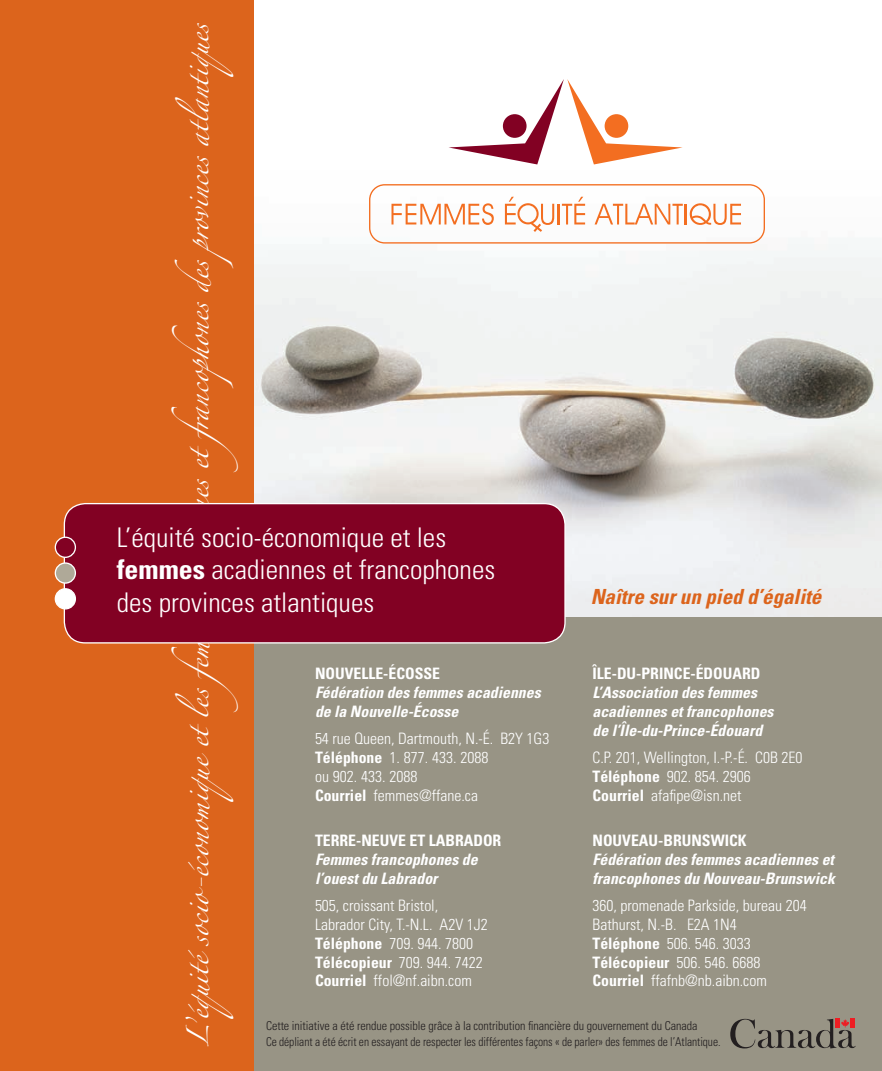
<style>
.page{position:relative;width:882px;height:1071px;background:#fff}
.page>*{position:absolute;margin:0;border:0;box-sizing:border-box;transform-origin:0 0}
.t1{font:300 condensed 27.12px/32.6px "Univers";color:#fff}
.t2{font:italic 700 condensed 20.82px "Univers";color:#dc641c}
.t3{font:19.6px "Zapfino";color:#fff}
.t4{font:300 condensed 15.75px/18.9px "Univers";color:#fff}
.t5{font:italic 700 condensed 15.75px/18.9px "Univers";color:#fff}
.t6{font:700 condensed 15.75px "Univers";color:#fff}
.t7{font:300 condensed 12.25px "Univers";letter-spacing:-.005em;color:#231f20;scale:.94 1}
.t8{font:300 condensed 12.25px "Univers";letter-spacing:-.005em;color:#231f20}
.s1{font-weight:700}
</style>
<div class="page">
<img style="left:253px;top:171px;width:629px;height:446px">
<svg style="left:392px;top:203px;width:102px;height:22px"></svg>
<hr style="left:558px;top:204px;width:2px;height:20px;background:#f36e21">
<svg style="left:562px;top:197px;width:23px;height:27px"></svg>
<svg style="left:595px;top:204px;width:88px;height:20px"></svg>
<hr style="left:685px;top:204px;width:2px;height:20px;background:#f36e21">
<svg style="left:690px;top:203px;width:51px;height:22px"></svg>
<svg style="left:505px;top:197px;width:49px;height:35px"></svg>
<svg style="left:449px;top:79px;width:234px;height:85px"></svg>
<div style="left:503px;top:114px;width:24px;height:24px;background:#820123;border-radius:50%"></div>
<div style="left:369px;top:184px;width:396px;height:60px;border:1px solid #f36e21;border-radius:15px"></div>
<div style="left:248px;top:617px;width:634px;height:454px;background:#989485"></div>
<div style="left:0;top:0;width:253px;height:1071px;background:#dc641c"></div>
<div style="left:64px;top:504px;width:501px;height:139px;background:#820123;border-radius:21px"></div>
<div style="left:64px;top:503px;width:502px;height:141px;border:1px solid #fff;border-radius:21px"></div>
<div style="left:55px;top:537px;width:20px;height:20px;background:#820123;border-radius:50%"></div>
<div style="left:55px;top:537px;width:21px;height:21px;border:1px solid #fff;border-radius:50%"></div>
<div style="left:55px;top:563px;width:20px;height:20px;background:#afa998;border-radius:50%"></div>
<div style="left:55px;top:562px;width:21px;height:22px;border:1px solid #fff;border-radius:50%"></div>
<div style="left:55px;top:589px;width:20px;height:20px;background:#fff;border-radius:50%"></div>
<div style="left:55px;top:588px;width:21px;height:22px;border:1px solid #fff;border-radius:50%"></div>
<svg style="left:730px;top:1019px;width:126px;height:29px"></svg>
<p class="t3" style="left:190px;top:1047px;width:1027px;rotate:-90deg">L’équité s ocio- économique et les femmes acadiennes et francophones des provinces atlantiques</p>
<p class="t1" style="left:117px;top:521px;width:380px">L’équité socio-économique et les <span class="s1">femmes</span> acadiennes et francophones des provinces atlantiques</p>
<p class="t2" style="left:591px;top:584px;width:232px">Naître sur un pied d’égalité</p>
<p class="t6" style="left:315px;top:664px;width:127px">Nouvelle-Écosse</p>
<p class="t5" style="left:315px;top:683px;width:227px">Fédération des femmes acadiennes de la Nouvelle-Écosse</p>
<p class="t4" style="left:315px;top:729px;width:236px">54 rue Queen, Dartmouth, N.-É. B2Y 1G3</p>
<p class="t4" style="left:315px;top:748px;width:175px"><span class="s1">Téléphone</span> 1. 877. 433. 2088 ou 902. 433. 2088</p>
<p class="t4" style="left:315px;top:785px;width:165px"><span class="s1">Courriel</span> femmes@ffane.ca</p>
<p class="t6" style="left:315px;top:831px;width:188px">Terre-Neuve et Labrador</p>
<p class="t5" style="left:315px;top:850px;width:164px">Femmes francophones de l’ouest du Labrador</p>
<p class="t4" style="left:315px;top:896px;width:174px">505, croissant Bristol,<br>Labrador City, T.-N.L. A2V 1J2</p>
<p class="t4" style="left:315px;top:933px;width:169px"><span class="s1">Téléphone</span> 709. 944. 7800<br><span class="s1">Télécopieur</span> 709. 944. 7422<br><span class="s1">Courriel</span> ffol@nf.aibn.com</p>
<p class="t6" style="left:593px;top:664px;width:170px">Île-du-Prince-Édouard</p>
<p class="t5" style="left:593px;top:683px;width:183px">L’Association des femmes acadiennes et francophones de l’Île-du-Prince-Édouard</p>
<p class="t4" style="left:593px;top:748px;width:211px">C.P. 201, Wellington, I.-P.-É. C0B 2E0</p>
<p class="t4" style="left:593px;top:766px;width:160px"><span class="s1">Téléphone</span> 902. 854. 2906<br><span class="s1">Courriel</span> afafipe@isn.net</p>
<p class="t6" style="left:593px;top:831px;width:156px">Nouveau-Brunswick</p>
<p class="t5" style="left:593px;top:850px;width:244px">Fédération des femmes acadiennes et francophones du Nouveau-Brunswick</p>
<p class="t4" style="left:593px;top:896px;width:216px">360, promenade Parkside, bureau 204<br>Bathurst, N.-B. E2A 1N4</p>
<p class="t4" style="left:593px;top:933px;width:169px"><span class="s1">Téléphone</span> 506. 546. 3033<br><span class="s1">Télécopieur</span> 506. 546. 6688</p>
<p class="t4" style="left:593px;top:971px;width:176px"><span class="s1">Courriel</span> ffafnb@nb.aibn.com</p>
<p class="t8" style="left:266px;top:1018px;width:433px">Cette initiative a été rendue possible grâce à la contribution financière du gouvernement du Canada</p>
<p class="t7" style="left:266px;top:1035px;width:485px">Ce dépliant a été écrit en essayant de respecter les différentes façons « de parler» des femmes de l’Atlantique.</p>
</div>
